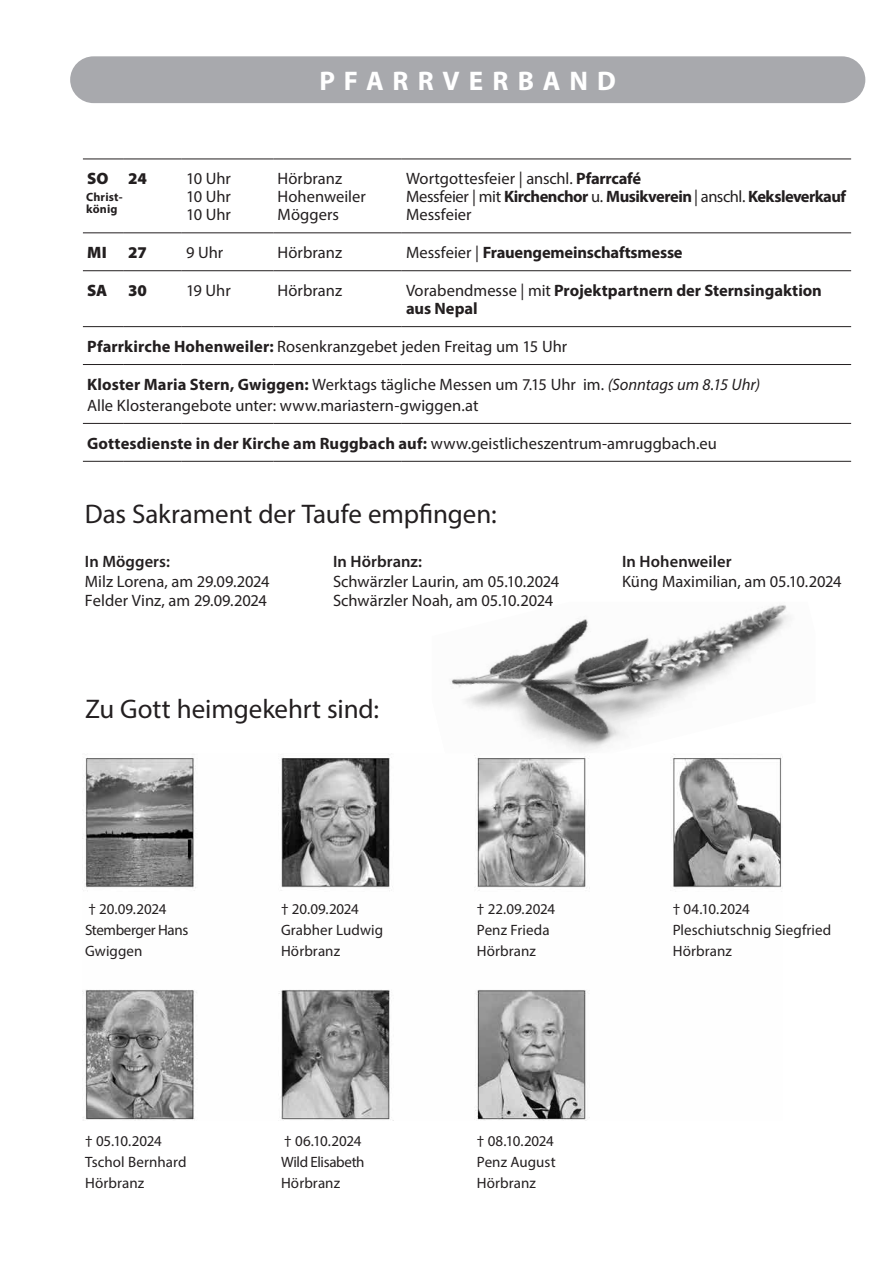
<style>
.page{position:relative;width:893px;height:1263px;background:#fff}
.page>*{position:absolute;margin:0;border:0;box-sizing:border-box;transform-origin:0 0}
.t1{font:27px "Myriad Pro";letter-spacing:-.005em;color:#231f20}
.t2{font:700 27px "Myriad Pro";letter-spacing:.33em;color:#fff}
.t3{font:16.5px/18px "Myriad Pro";color:#231f20}
.t4{font:700 16.5px/18px "Myriad Pro";color:#231f20}
.t5{font:600 16.5px "Myriad Pro";letter-spacing:.005em;color:#231f20}
.t6{font:900 16.5px "Myriad Pro";color:#231f20}
.t7{font:15px/21px "Myriad Pro";letter-spacing:.005em;color:#231f20}
.t8{font:15px/21px "Myriad Pro";letter-spacing:-.02em;color:#231f20}
.t9{font:700 12px/12px "Myriad Pro";letter-spacing:.015em;color:#231f20}
.s1{font-weight:700}
.s2{font-weight:400}
.s3{font-style:italic}
</style>
<div class="page">
<div style="left:70px;top:56px;width:795px;height:47px;background:#a8a9ad;border-radius:23px"></div>
<img style="left:83px;top:754px;width:699px;height:367px">
<img style="left:451px;top:605px;width:338px;height:147px">
<hr style="left:83px;top:159px;width:41px;height:1px;background:#231f20">
<hr style="left:124px;top:159px;width:58px;height:1px;background:#231f20">
<hr style="left:182px;top:159px;width:91px;height:1px;background:#231f20">
<hr style="left:273px;top:159px;width:129px;height:1px;background:#231f20">
<hr style="left:402px;top:159px;width:449px;height:1px;background:#231f20">
<hr style="left:83px;top:232px;width:41px;height:1px;background:#231f20">
<hr style="left:124px;top:232px;width:58px;height:1px;background:#231f20">
<hr style="left:182px;top:232px;width:91px;height:1px;background:#231f20">
<hr style="left:273px;top:232px;width:129px;height:1px;background:#231f20">
<hr style="left:402px;top:232px;width:449px;height:1px;background:#231f20">
<hr style="left:83px;top:270px;width:41px;height:1px;background:#231f20">
<hr style="left:124px;top:270px;width:58px;height:1px;background:#231f20">
<hr style="left:182px;top:270px;width:91px;height:1px;background:#231f20">
<hr style="left:273px;top:270px;width:129px;height:1px;background:#231f20">
<hr style="left:402px;top:270px;width:449px;height:1px;background:#231f20">
<hr style="left:83px;top:326px;width:41px;height:1px;background:#231f20">
<hr style="left:124px;top:326px;width:58px;height:1px;background:#231f20">
<hr style="left:182px;top:326px;width:91px;height:1px;background:#231f20">
<hr style="left:273px;top:326px;width:129px;height:1px;background:#231f20">
<hr style="left:402px;top:326px;width:449px;height:1px;background:#231f20">
<hr style="left:83px;top:364px;width:41px;height:1px;background:#231f20">
<hr style="left:124px;top:364px;width:58px;height:1px;background:#231f20">
<hr style="left:182px;top:364px;width:91px;height:1px;background:#231f20">
<hr style="left:273px;top:364px;width:129px;height:1px;background:#231f20">
<hr style="left:402px;top:364px;width:449px;height:1px;background:#231f20">
<hr style="left:83px;top:423px;width:41px;height:1px;background:#231f20">
<hr style="left:124px;top:423px;width:58px;height:1px;background:#231f20">
<hr style="left:182px;top:423px;width:91px;height:1px;background:#231f20">
<hr style="left:273px;top:423px;width:129px;height:1px;background:#231f20">
<hr style="left:402px;top:423px;width:449px;height:1px;background:#231f20">
<hr style="left:83px;top:461px;width:41px;height:1px;background:#231f20">
<hr style="left:124px;top:461px;width:58px;height:1px;background:#231f20">
<hr style="left:182px;top:461px;width:91px;height:1px;background:#231f20">
<hr style="left:273px;top:461px;width:129px;height:1px;background:#231f20">
<hr style="left:402px;top:461px;width:449px;height:1px;background:#231f20">
<h1 class="t2" style="left:319px;top:63px;width:298px">PFARRVERBAND</h1>
<p class="t6" style="left:87px;top:167px;width:61px">SO 24</p>
<p class="t3" style="left:186px;top:169px;width:46px;text-align:justify">10 Uhr 10 Uhr 10 Uhr</p>
<p class="t3" style="left:278px;top:169px;width:90px">Hörbranz<br>Hohenweiler<br>Möggers</p>
<p class="t3" style="left:406px;top:169px;width:442px">Wortgottesfeier | anschl. <span class="s1">Pfarrcafé<br></span>Messfeier | mit <span class="s1">Kirchenchor</span> u. <span class="s1">Musikverein</span> | anschl. <span class="s1">Keksleverkauf<br></span>Messfeier</p>
<p class="t6" style="left:87px;top:241px;width:21px">MI</p>
<p class="t6" style="left:128px;top:241px;width:20px">27</p>
<p class="t3" style="left:186px;top:243px;width:39px">9 Uhr</p>
<p class="t3" style="left:278px;top:243px;width:66px">Hörbranz</p>
<p class="t4" style="left:406px;top:243px;width:278px"><span class="s2">Messfeier |</span> Frauengemeinschaftsmesse</p>
<p class="t6" style="left:87px;top:279px;width:61px">SA 30</p>
<p class="t3" style="left:186px;top:281px;width:46px">19 Uhr</p>
<p class="t3" style="left:278px;top:281px;width:66px">Hörbranz</p>
<p class="t4" style="left:406px;top:281px;width:417px"><span class="s2">Vorabendmesse | mit</span> Projektpartnern der Sternsingaktion aus Nepal</p>
<p class="t3" style="left:87px;top:337px;width:482px"><span class="s1">Pfarrkirche Hohenweiler:</span> Rosenkranzgebet jeden Freitag um 15 Uhr</p>
<p class="t3" style="left:87px;top:373px;width:674px;line-height:21px"><span class="s1">Kloster Maria Stern, Gwiggen:</span> Werktags tägliche Messen um 7.15 Uhr im. <span class="s3">(Sonntags um 8.15 Uhr)<br></span>Alle Klosterangebote unter: www.mariastern-gwiggen.at</p>
<p class="t4" style="left:87px;top:433px;width:631px">Gottesdienste in der Kirche am Ruggbach auf: <span class="s2">www.geistlicheszentrum-amruggbach.eu</span></p>
<p class="t9" style="left:86px;top:190px;width:38px">Christ&shy;könig</p>
<h1 class="t1" style="left:85px;top:498px;width:413px">Das Sakrament der Taufe empfingen:</h1>
<p class="t5" style="left:333px;top:551px;width:90px">In Hörbranz:</p>
<p class="t3" style="left:333px;top:571px;width:228px;line-height:19.8px">Schwärzler Laurin, am 05.10.2024<br>Schwärzler Noah, am 05.10.2024</p>
<p class="t5" style="left:85px;top:551px;width:87px">In Möggers:</p>
<p class="t3" style="left:85px;top:571px;width:186px;line-height:19.8px">Milz Lorena, am 29.09.2024<br>Felder Vinz, am 29.09.2024</p>
<h1 class="t1" style="left:85px;top:692px;width:296px">Zu Gott heimgekehrt sind:</h1>
<p class="t5" style="left:622px;top:551px;width:111px">In Hohenweiler</p>
<p class="t3" style="left:622px;top:572px;width:221px">Küng Maximilian, am 05.10.2024</p>
<p class="t8" style="left:85px;top:898px;width:105px">† 20.09.2024<br>Stemberger Hans<br>Gwiggen</p>
<p class="t7" style="left:281px;top:898px;width:104px">† 20.09.2024<br>Grabher Ludwig<br>Hörbranz</p>
<p class="t7" style="left:477px;top:898px;width:80px">† 22.09.2024<br>Penz Frieda<br>Hörbranz</p>
<p class="t7" style="left:673px;top:898px;width:160px">† 04.10.2024<br>Pleschiutschnig Siegfried<br>Hörbranz</p>
<p class="t7" style="left:85px;top:1130px;width:103px">† 05.10.2024<br>Tschol Bernhard<br>Hörbranz</p>
<p class="t8" style="left:281px;top:1130px;width:85px">† 06.10.2024<br>Wild Elisabeth<br>Hörbranz</p>
<p class="t7" style="left:477px;top:1130px;width:80px;text-align:justify">† 08.10.2024<br>Penz August Hörbranz</p>
</div>
